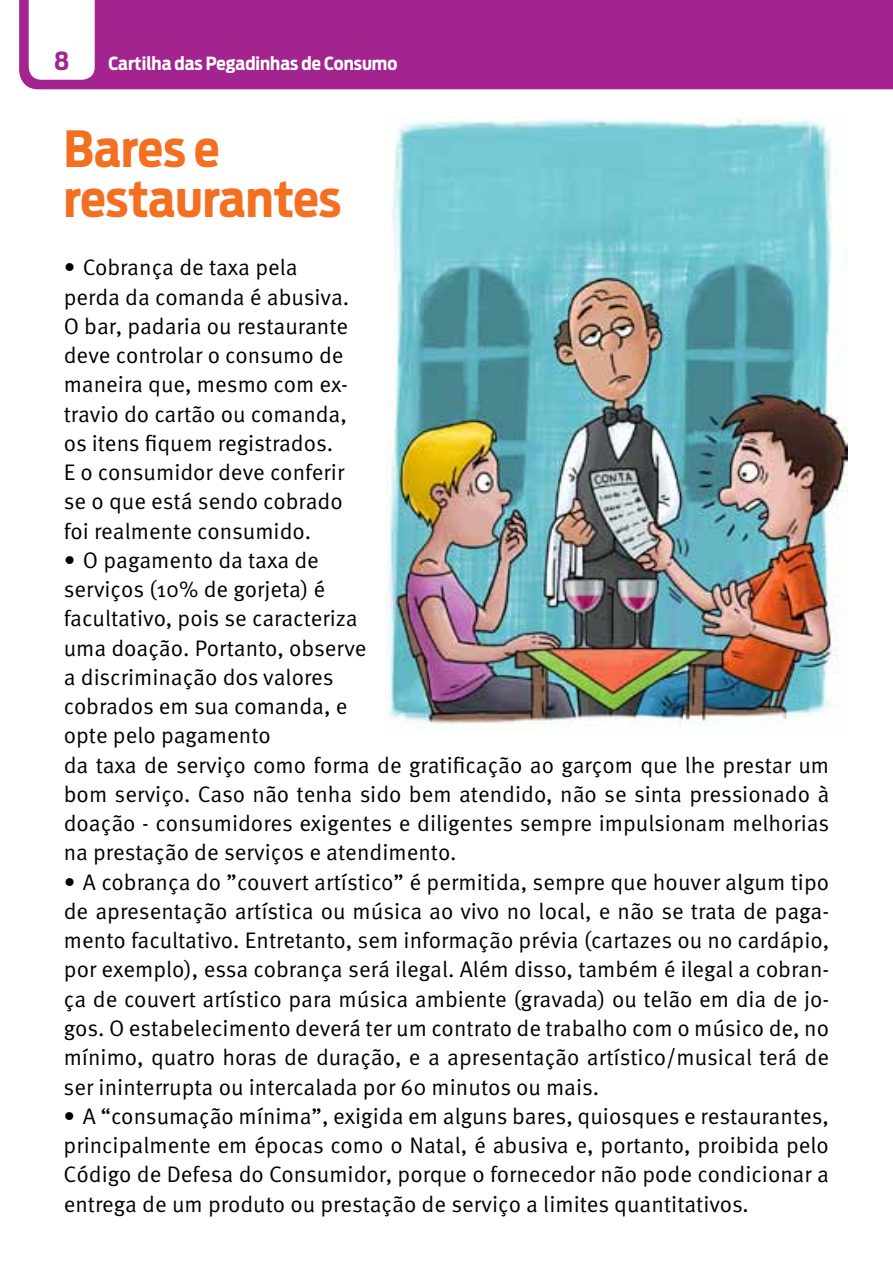
<style>
.page{position:relative;width:893px;height:1276px;background:#fff}
.page>*{position:absolute;margin:0;border:0;box-sizing:border-box;transform-origin:0 0}
.t1{font:700 49.5px/49.5px "Antenna Cond";color:#f36f21}
.t2{font:700 24.75px "Antenna Cond";color:#a3238f}
.t3{font:22.5px/29.2px "Meta OT";color:#000}
.t4{font:700 18px "Antenna Cond";color:#fff}
.s1{font-family:"Antenna Cond"}
</style>
<div class="page">
<div style="left:19px;top:0;width:874px;height:89px;background:#a3238f"></div>
<svg style="left:29px;top:0;width:66px;height:80px"></svg>
<img style="left:385px;top:116px;width:463px;height:616px">
<p class="t2" style="left:54px;top:46px;width:17px">8</p>
<p class="t4" style="left:108px;top:52px;width:290px">Cartilha das Pegadinhas de Consumo</p>
<h1 class="t1" style="left:64px;top:125px;width:279px">Bares e restaurantes</h1>
<p class="t3" style="left:64px;top:253px;width:287px">• Cobrança de taxa pela perda da comanda é abusiva.<br>O bar, padaria ou restaurante deve controlar o consumo de maneira que, mesmo com ex&shy;travio do cartão ou comanda, os itens fiquem registrados.<br>E o consumidor deve conferir se o que está sendo cobrado foi realmente consumido.</p>
<p class="t3" style="left:64px;top:546px;width:767px">• O pagamento da taxa de<br>serviços (10% de gorjeta) é<br>facultativo, pois se caracteriza<br>uma doação. Portanto, observe<br>a discriminação dos valores<br>cobrados em sua comanda, e<br>opte pelo pagamento<br>da taxa de serviço como forma de gratificação ao garçom que lhe prestar um bom serviço. Caso não tenha sido bem atendido, não se sinta pressionado à doação - consumidores exigentes e diligentes sempre impulsionam melhorias na prestação de serviços e atendimento.</p>
<p class="t3" style="left:64px;top:868px;width:767px;text-align:justify">• A cobrança do ”couvert artístico” é permitida, sempre que houver algum tipo de apresentação artística ou música ao vivo no local, e não se trata de paga&shy;mento facultativo. Entretanto, sem informação prévia (cartazes ou no cardápio, por exemplo), essa cobrança será ilegal. Além disso, também é ilegal a cobran&shy;ça de couvert artístico para música ambiente (gravada) ou telão em dia de jo&shy;gos. O estabelecimento deverá ter um contrato de trabalho com o músico de, no mínimo, quatro horas de duração, e a apresentação artístico/musical terá de ser ininterrupta ou intercalada por 60 minutos ou mais.</p>
<p class="t3" style="left:64px;top:1102px;width:767px;text-align:justify">• A “consumação mínima”, exigida em alguns bares, quiosques e restaurantes, principalmente em épocas como o Natal, é abusiva e, portanto, proibida pelo Código de Defesa do Consumidor, porque o fornecedor não pode condicionar a entrega de um produto ou prestação de serviço a limites quantitativos<span class="s1">.</span></p>
</div>
